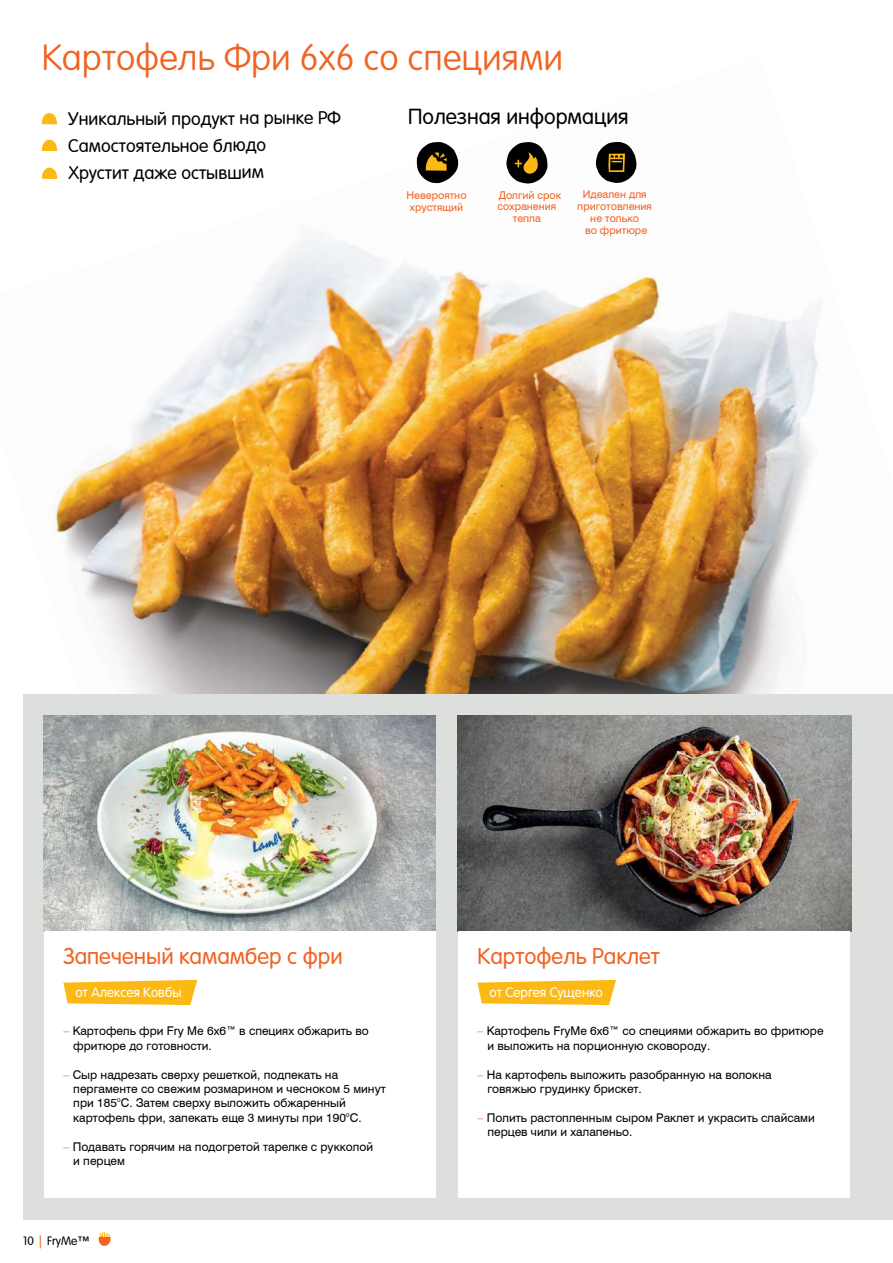
<style>
.page{position:relative;width:893px;height:1263px;background:#fff}
.page>*{position:absolute;margin:0;border:0;box-sizing:border-box;transform-origin:0 0}
.t1{font:100 36px "VAG Rounded LTCYR";color:#f26322}
.t2{font:300 22.5px "VAG Rounded LTCYR";color:#f26322}
.t3{font:300 21.45px "VAG Rounded LTCYR";color:#000}
.t4{font:300 18px/27px "VAG Rounded LTCYR";letter-spacing:-.005em;color:#000}
.t5{font:300 13.5px "VAG Rounded LTCYR";color:#fff}
.t6{font:12px/14.4px "Swiss 721 Cyrillic BT";color:#000}
.t7{font:300 12px "VAG Rounded LTCYR";color:#000}
.t8{font:10.8px/11.9px "Swiss 721 Cyrillic BT";color:#f26322;text-align:center}
.s1{color:#f26322}
</style>
<div class="page">
<img style="left:23px;top:121px;width:870px;height:574px">
<div style="left:23px;top:695px;width:870px;height:525px;background:#dddfdd"></div>
<img style="left:44px;top:715px;width:392px;height:216px">
<img style="left:458px;top:715px;width:393px;height:216px">
<div style="left:44px;top:931px;width:392px;height:267px;background:#fff"></div>
<div style="left:458px;top:931px;width:392px;height:267px;background:#fff"></div>
<svg style="left:99px;top:1232px;width:12px;height:14px"></svg>
<svg style="left:63px;top:980px;width:134px;height:25px;background:#fdc12f"></svg>
<svg style="left:477px;top:980px;width:139px;height:25px;background:#fdc12f"></svg>
<svg style="left:42px;top:113px;width:15px;height:11px"></svg>
<svg style="left:42px;top:140px;width:15px;height:11px"></svg>
<svg style="left:42px;top:168px;width:15px;height:11px"></svg>
<svg style="left:417px;top:142px;width:41px;height:41px"></svg>
<svg style="left:506px;top:142px;width:41px;height:41px"></svg>
<svg style="left:596px;top:142px;width:40px;height:41px"></svg>
<h1 class="t1" style="left:42px;top:37px;width:523px">Картофель Фри 6х6 со специями</h1>
<h3 class="t4" style="left:68px;top:105px;width:274px">Уникальный продукт на рынке РФ<br>Самостоятельное блюдо<br>Хрустит даже остывшим</h3>
<h3 class="t3" style="left:408px;top:104px;width:222px">Полезная информация</h3>
<p class="t8" style="left:406px;top:189px;width:62px">Невероятно хрустящий</p>
<p class="t8" style="left:498px;top:189px;width:65px">Долгий срок сохранения тепла</p>
<p class="t8" style="left:577px;top:189px;width:76px">Идеален для приготовления не только<br>во фритюре</p>
<h2 class="t2" style="left:63px;top:943px;width:281px">Запеченый камамбер с фри</h2>
<p class="t5" style="left:75px;top:984px;width:108px">от Алексея Ковбы</p>
<p class="t6" style="left:73px;top:1024px;width:297px;text-indent:-10px"><span class="s1">–</span> Картофель фри Fry Me 6x6™ в специях обжарить во фритюре до готовности.</p>
<p class="t6" style="left:73px;top:1067px;width:314px;text-indent:-10px"><span class="s1">–</span> Сыр надрезать сверху решеткой, подпекать на пергаменте со свежим розмарином и чесноком 5 минут при 185°С. Затем сверху выложить обжаренный картофель фри, запекать еще 3 минуты при 190°С.</p>
<p class="t6" style="left:73px;top:1139px;width:301px;text-indent:-10px"><span class="s1">–</span> Подавать горячим на подогретой тарелке с рукколой и перцем</p>
<p class="t7" style="left:23px;top:1234px;width:68px">10 <span class="s1">|</span> FryMe™</p>
<h2 class="t2" style="left:477px;top:943px;width:184px">Картофель Раклет</h2>
<p class="t5" style="left:489px;top:984px;width:115px">от Сергея Сущенко</p>
<p class="t6" style="left:487px;top:1024px;width:338px;text-indent:-10px"><span class="s1">–</span> Картофель FryMe 6x6™ со специями обжарить во фритюре и выложить на порционную сковороду.</p>
<p class="t6" style="left:487px;top:1067px;width:286px;text-indent:-10px"><span class="s1">–</span> На картофель выложить разобранную на волокна говяжью грудинку брискет.</p>
<p class="t6" style="left:487px;top:1110px;width:329px;text-indent:-10px"><span class="s1">–</span> Полить растопленным сыром Раклет и украсить слайсами перцев чили и халапеньо.</p>
</div>
